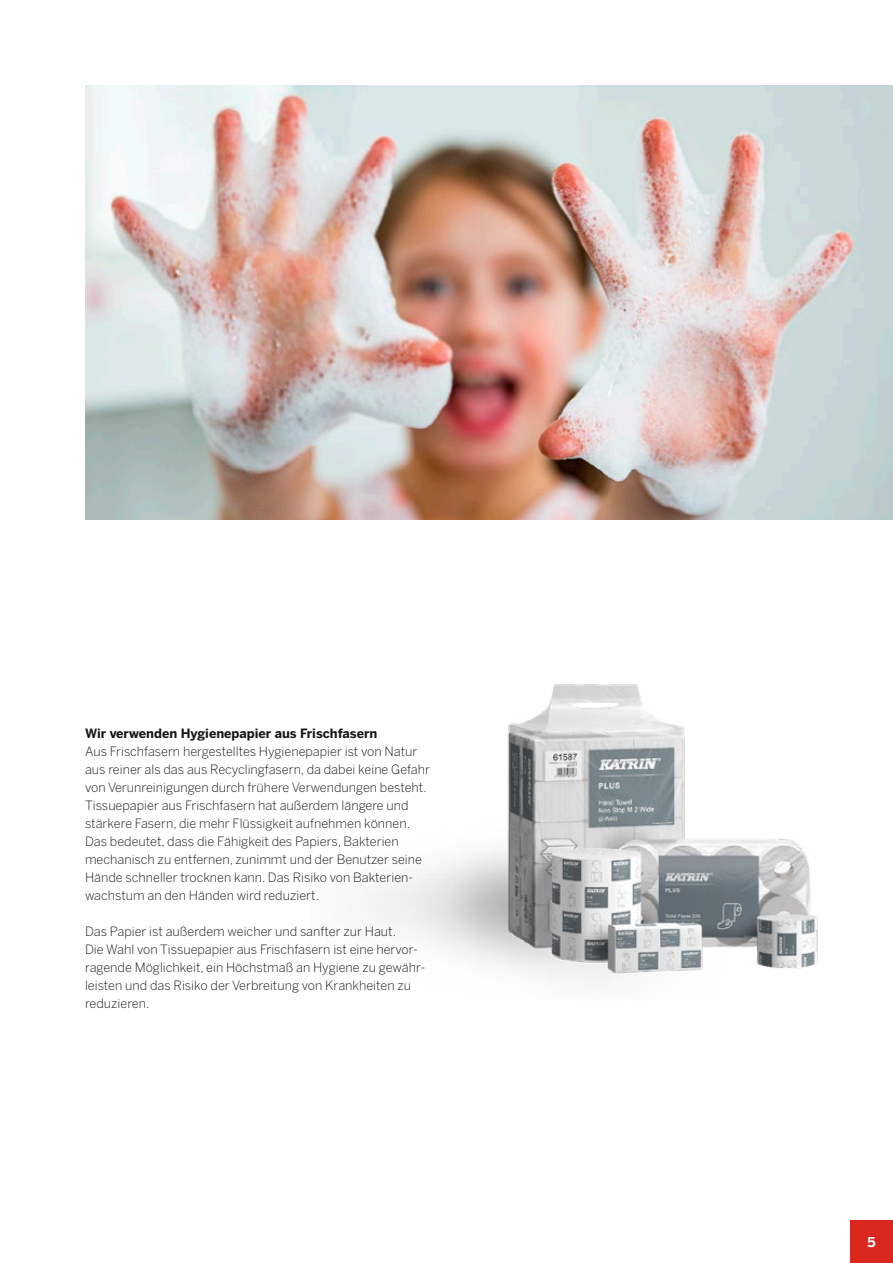
<style>
.page{position:relative;width:893px;height:1263px;background:#fff}
.page>*{position:absolute;margin:0;border:0;box-sizing:border-box;transform-origin:0 0}
.t1{font:700 13.5px "Benton Sans";color:#fff}
.t2{font:300 12.75px/18px "Benton Sans";color:#151616}
.t3{font:700 12.75px "Benton Sans";color:#151616}
</style>
<div class="page">
<img style="left:85px;top:85px;width:808px;height:435px">
<img style="left:367px;top:684px;width:451px;height:298px">
<div style="left:850px;top:1220px;width:43px;height:43px;background:#da2820"></div>
<p class="t3" style="left:85px;top:726px;width:294px">Wir verwenden Hygienepapier aus Frischfasern</p>
<p class="t2" style="left:85px;top:742px;width:346px">Aus Frischfasern hergestelltes Hygienepapier ist von Natur aus reiner als das aus Recyclingfasern, da dabei keine Gefahr von Verunreinigungen durch frühere Verwendungen besteht.<br>Tissuepapier aus Frischfasern hat außerdem längere und stärkere Fasern, die mehr Flüssigkeit aufnehmen können.<br>Das bedeutet, dass die Fähigkeit des Papiers, Bakterien mechanisch zu entfernen, zunimmt und der Benutzer seine Hände schneller trocknen kann. Das Risiko von Bakterien&shy;wachstum an den Händen wird reduziert.</p>
<p class="t2" style="left:85px;top:922px;width:342px">Das Papier ist außerdem weicher und sanfter zur Haut.<br>Die Wahl von Tissuepapier aus Frischfasern ist eine hervor&shy;ragende Möglichkeit, ein Höchstmaß an Hygiene zu gewähr&shy;leisten und das Risiko der Verbreitung von Krankheiten zu reduzieren.</p>
<p class="t1" style="left:868px;top:1234px;width:10px">5</p>
</div>
